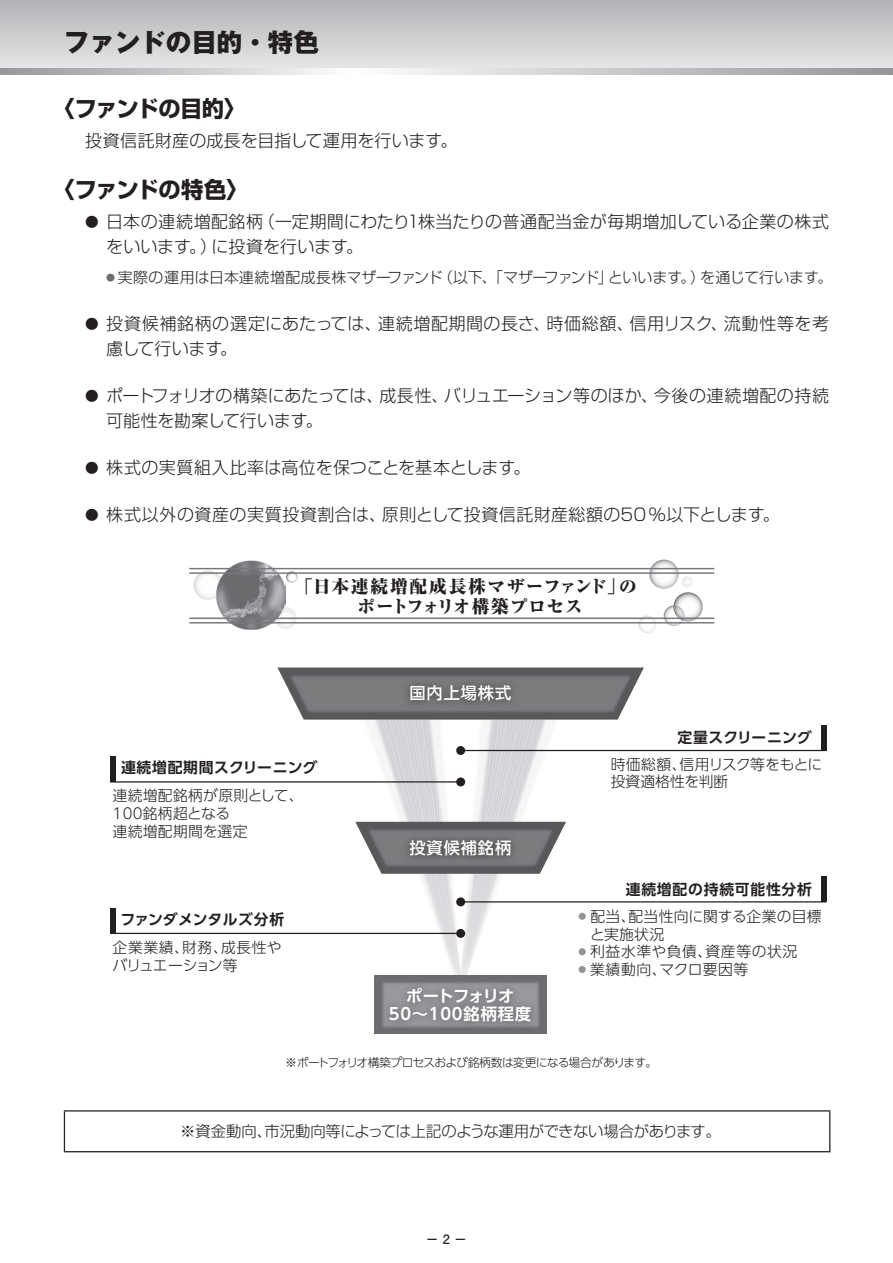
<style>
.page{position:relative;width:893px;height:1263px;background:#fff}
.page>*{position:absolute;margin:0;border:0;box-sizing:border-box;transform-origin:0 0}
.TXT_H1{font:800 25.5px "Gothic MB101 Pro";color:#231f20}
.TXT_H2{font:700 22.35px "Shin Go Pro";letter-spacing:-.05em;color:#231f20}
.TXT_H2-2{font:700 22.35px "Shin Go Pro";letter-spacing:-.03em;color:#231f20}
.t1{font:800 expanded 17.7px/19.2px "Ryumin Pro";letter-spacing:.03em;color:#231f20;text-align:center}
.TXT_L{font:300 16.95px/25.5px "Shin Go Pro";letter-spacing:.015em;color:#231f20}
.TXT_L-2{font:300 16.95px/25.5px "Shin Go Pro";letter-spacing:-.01em;color:#231f20}
.t2{font:700 16.2px/17.7px "UD Shin Go Pro De";letter-spacing:.05em;color:#fff;text-align:center}
.t3{font:500 16.2px "UD Shin Go Pro";letter-spacing:.05em;color:#fff}
.TABLE_M_Center{font:300 15.3px "Shin Go Pro";letter-spacing:-.02em;color:#231f20}
.TXT_L-3{font:300 14.85px "Shin Go Pro";letter-spacing:.005em;color:#231f20}
.t4{font:300 14.85px/27.9px "UD Shin Go Pro";letter-spacing:.04em;color:#231f20;text-align:center}
.t5{font:300 14.85px/17.7px "UD Shin Go Pro";letter-spacing:.02em;color:#231f20}
.t6{font:700 14.85px/28.8px "UD Shin Go Pro De";letter-spacing:.05em;color:#231f20}
.t7{font:300 14.85px/26.1px "UD Shin Go Pro";letter-spacing:-.025em;color:#231f20}
.t8{font:300 14.85px "UD Shin Go Pro";letter-spacing:-.06em;color:#231f20}
.t9{font:300 14.85px "UD Shin Go Pro";color:#231f20}
.t10{font:700 12.75px "Futo Go B101 Pro";color:#231f20}
.t11{font:300 11.85px "UD Shin Go Pro";letter-spacing:-.075em;color:#231f20}
.s1{font-size:13.65px}
.s2{font-size:9px;color:#6c6d70}
.s3{font-family:"UD Shin Go Pro";font-weight:300}
.s4{font-family:"UD Shin Go Pro De";font-weight:700}
.s5{color:#939598}
</style>
<div class="page">
<div style="left:0;top:0;width:893px;height:68px;background:linear-gradient(to bottom,#b1b2b5,#e4e5e6)"></div>
<svg style="left:0;top:68px;width:893px;height:6px;background:#c8c9cb"></svg>
<svg style="left:649px;top:560px;width:30px;height:29px"></svg>
<svg style="left:664px;top:605px;width:20px;height:21px"></svg>
<svg style="left:673px;top:592px;width:30px;height:29px"></svg>
<svg style="left:638px;top:615px;width:18px;height:18px"></svg>
<svg style="left:682px;top:576px;width:11px;height:11px"></svg>
<svg style="left:194px;top:571px;width:29px;height:29px"></svg>
<div style="left:274px;top:607px;width:23px;height:22px;background:#f2f2f3;border-radius:11px"></div>
<img style="left:213px;top:560px;width:73px;height:68px">
<svg style="left:286px;top:571px;width:11px;height:12px"></svg>
<svg style="left:278px;top:765px;width:366px;height:168px"></svg>
<img style="left:238px;top:623px;width:446px;height:142px">
<img style="left:316px;top:777px;width:290px;height:142px">
<img style="left:330px;top:929px;width:262px;height:105px">
<img style="left:397px;top:672px;width:128px;height:46px">
<img style="left:397px;top:827px;width:128px;height:46px">
<img style="left:376px;top:975px;width:169px;height:59px">
<div style="left:456px;top:929px;width:9px;height:9px;background:#231f20;border-radius:50%"></div>
<hr style="left:461px;top:901px;width:365px;height:1px;background:#231f20">
<div style="left:456px;top:897px;width:9px;height:9px;background:#231f20;border-radius:50%"></div>
<hr style="left:110px;top:933px;width:349px;height:1px;background:#231f20">
<div style="left:573px;top:907px;width:19px;height:19px;border:6px solid #fff;border-radius:50%"></div>
<div style="left:573px;top:942px;width:19px;height:19px;border:6px solid #fff;border-radius:50%"></div>
<div style="left:573px;top:960px;width:19px;height:19px;border:6px solid #fff;border-radius:50%"></div>
<hr style="left:461px;top:750px;width:365px;height:1px;background:#231f20">
<hr style="left:110px;top:781px;width:349px;height:1px;background:#231f20">
<div style="left:456px;top:746px;width:9px;height:9px;background:#231f20;border-radius:50%"></div>
<div style="left:456px;top:777px;width:9px;height:9px;background:#231f20;border-radius:50%"></div>
<div style="left:110px;top:757px;width:5px;height:25px;background:#231f20"></div>
<div style="left:110px;top:908px;width:5px;height:25px;background:#231f20"></div>
<div style="left:821px;top:725px;width:5px;height:25px;background:#231f20"></div>
<div style="left:821px;top:877px;width:5px;height:25px;background:#231f20"></div>
<hr style="left:189px;top:617px;width:525px;height:2px;background:#76787b">
<hr style="left:189px;top:622px;width:525px;height:1px;background:#76787b">
<hr style="left:189px;top:568px;width:525px;height:1px;background:#76787b">
<hr style="left:189px;top:572px;width:525px;height:2px;background:#76787b">
<hr style="left:64px;top:1110px;width:766px;height:1px;background:#231f20">
<hr style="left:64px;top:1111px;width:1px;height:40px;background:#231f20">
<hr style="left:829px;top:1111px;width:1px;height:40px;background:#231f20">
<hr style="left:64px;top:1151px;width:766px;height:1px;background:#231f20">
<p class="TXT_H1" style="left:64px;top:21px;width:257px">ファンドの目的・特色</p>
<p class="TXT_H2" style="left:53px;top:91px;width:195px">〈ファンドの目的〉</p>
<p class="TXT_L" style="left:85px;top:126px;width:374px">投資信託財産の成長を目指して運用を行います。</p>
<p class="TXT_H2-2" style="left:53px;top:172px;width:197px">〈ファンドの特色〉</p>
<p class="TXT_L" style="left:106px;top:206px;width:724px;text-indent:-21px"><span class="s1">●</span> 日本の連続増配銘柄（一定期間にわたり1株当たりの普通配当金が毎期増加している企業の株式をいいます。）に投資を行います。</p>
<p class="TXT_L-3" style="left:106px;top:265px;width:727px"><span class="s2">●</span> 実際の運用は日本連続増配成長株マザーファンド（以下、「マザーファンド」といいます。）を通じて行います。</p>
<p class="TXT_L" style="left:106px;top:308px;width:724px;text-indent:-21px"><span class="s1">●</span> 投資候補銘柄の選定にあたっては、連続増配期間の長さ、時価総額、信用リスク、流動性等を考慮して行います。</p>
<p class="TXT_L-2" style="left:106px;top:381px;width:724px;text-indent:-21px"><span class="s1">●</span> ポートフォリオの構築にあたっては、成長性、バリュエーション等のほか、今後の連続増配の持続可能性を勘案して行います。</p>
<p class="TXT_L" style="left:85px;top:453px;width:447px"><span class="s1">●</span> 株式の実質組入比率は高位を保つことを基本とします。</p>
<p class="TXT_L" style="left:85px;top:500px;width:696px"><span class="s1">●</span> 株式以外の資産の実質投資割合は、原則として投資信託財産総額の50％以下とします。</p>
<p class="t1" style="left:295px;top:576px;width:343px">「日本連続増配成長株マザーファンド」のポートフォリオ構築プロセス</p>
<p class="t6" style="left:113px;top:752px;width:207px;text-indent:8px">連続増配期間スクリーニング<span class="s3">連続増配銘柄が原則として､</span></p>
<p class="t5" style="left:113px;top:804px;width:136px">100銘柄超となる連続増配期間を選定</p>
<p class="t4" style="left:113px;top:905px;width:173px"><span class="s4">ファンダメンタルズ分析</span>企業業績、財務、成長性や</p>
<p class="t8" style="left:112px;top:953px;width:127px">バリュエーション等</p>
<p class="t3" style="left:409px;top:680px;width:103px">国内上場株式</p>
<p class="t3" style="left:409px;top:835px;width:103px">投資候補銘柄</p>
<p class="t2" style="left:389px;top:987px;width:144px">ポートフォリオ<br>50～100銘柄程度</p>
<p class="t7" style="left:611px;top:724px;width:213px;text-indent:67px"><span class="s4">定量スクリーニング</span>時価総額、信用リスク等をもとに</p>
<p class="t9" style="left:611px;top:770px;width:119px">投資適格性を判断</p>
<p class="t6" style="left:626px;top:874px;width:188px">連続増配の持続可能性分析</p>
<p class="t5" style="left:590px;top:907px;width:233px;text-indent:-15px"><span class="s5">●</span>配当、配当性向に関する企業の目標と実施状況</p>
<p class="t4" style="left:575px;top:937px;width:224px"><span class="s5">●</span>利益水準や負債、資産等の状況</p>
<p class="t4" style="left:575px;top:955px;width:175px"><span class="s5">●</span>業績動向、マクロ要因等</p>
<p class="t11" style="left:285px;top:1053px;width:374px">※ポートフォリオ構築プロセスおよび銘柄数は変更になる場合があります。</p>
<p class="TABLE_M_Center" style="left:180px;top:1119px;width:542px">※資金動向、市況動向等によっては上記のような運用ができない場合があります。</p>
<p class="t10" style="left:426px;top:1229px;width:43px">− 2 −</p>
</div>
